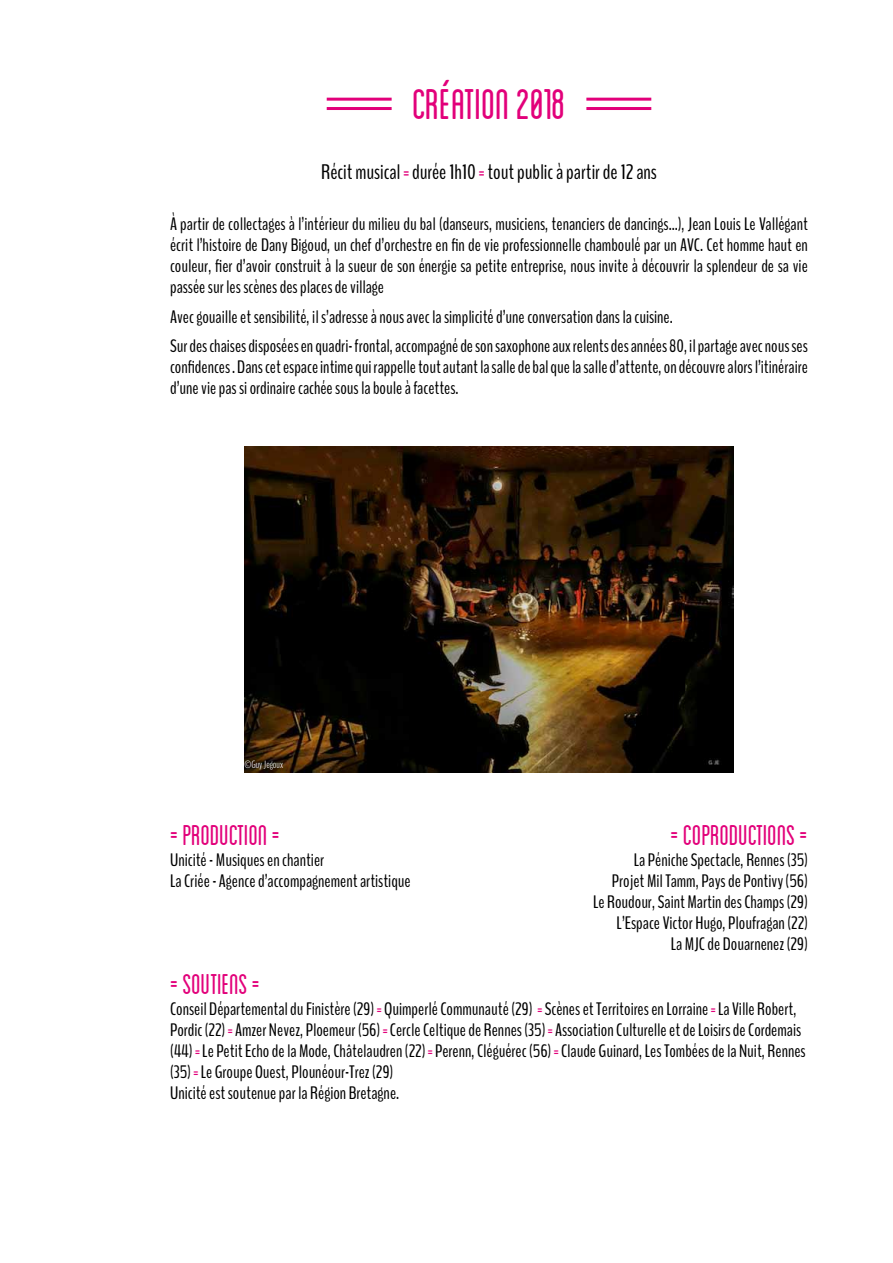
<style>
.page{position:relative;width:893px;height:1263px;background:#fff}
.page>*{position:absolute;margin:0;border:0;box-sizing:border-box;transform-origin:0 0}
.t1{font:condensed 45px "Blanch";letter-spacing:-.005em;color:#e2007a}
.t2{font:condensed 30px "Blanch";color:#e2007a}
.t3{font:21px "Bench Nine";color:#000}
.t4{font:18px/21px "Bench Nine";color:#000}
.t5{font:300 10.5px "Bench Nine";color:#fff}
.s1{font-weight:700;color:#e2007a}
</style>
<div class="page">
<img style="left:244px;top:446px;width:489px;height:326px">
<hr style="left:586px;top:98px;width:65px;height:3px;background:#e2007a">
<hr style="left:586px;top:107px;width:65px;height:3px;background:#e2007a">
<hr style="left:327px;top:98px;width:65px;height:3px;background:#e2007a">
<hr style="left:327px;top:107px;width:65px;height:3px;background:#e2007a">
<h1 class="t1" style="left:413px;top:80px;width:154px">CRÉATION 2018</h1>
<p class="t3" style="left:321px;top:159px;width:337px">Récit musical <span class="s1">=</span> durée 1h10 <span class="s1">=</span> tout public à partir de 12 ans</p>
<p class="t4" style="left:170px;top:214px;width:639px;text-align:justify">À partir de collectages à l’intérieur du milieu du bal (danseurs, musiciens, tenanciers de dancings…), Jean Louis Le Vallégant écrit l’histoire de Dany Bigoud, un chef d’orchestre en fin de vie professionnelle chamboulé par un AVC. Cet homme haut en couleur, fier d’avoir construit à la sueur de son énergie sa petite entreprise, nous invite à découvrir la splendeur de sa vie passée sur les scènes des places de village</p>
<p class="t4" style="left:170px;top:302px;width:639px;line-height:29.5px">Avec gouaille et sensibilité, il s’adresse à nous avec la simplicité d’une conversation dans la cuisine.<br>Sur des chaises disposées en quadri- frontal, accompagné de son saxophone aux relents des années 80, il partage avec nous ses</p>
<p class="t4" style="left:170px;top:357px;width:639px">confidences . Dans cet espace intime qui rappelle tout autant la salle de bal que la salle d’attente, on découvre alors l’itinéraire d’une vie pas si ordinaire cachée sous la boule à facettes.</p>
<p class="t5" style="left:244px;top:758px;width:40px">©Guy Jegoux</p>
<h2 class="t2" style="left:170px;top:818px;width:112px">= PRODUCTION =</h2>
<p class="t4" style="left:170px;top:849px;width:242px">Unicité - Musiques en chantier<br>La Criée - Agence d’accompagnement artistique</p>
<h2 class="t2" style="left:670px;top:818px;width:139px">= COPRODUCTIONS =</h2>
<p class="t4" style="left:593px;top:849px;width:216px;text-align:right">La Péniche Spectacle, Rennes (35)<br>Projet Mil Tamm, Pays de Pontivy (56)<br>Le Roudour, Saint Martin des Champs (29)<br>L’Espace Victor Hugo, Ploufragan (22)<br>La MJC de Douarnenez (29)</p>
<h2 class="t2" style="left:170px;top:967px;width:92px">= SOUTIENS =</h2>
<p class="t4" style="left:170px;top:998px;width:637px">Conseil Départemental du Finistère (29) <span class="s1">=</span> Quimperlé Communauté (29) <span class="s1">=</span> Scènes et Territoires en Lorraine <span class="s1">=</span> La Ville Robert, Pordic (22) <span class="s1">=</span> Amzer Nevez, Ploemeur (56) <span class="s1">=</span> Cercle Celtique de Rennes (35) <span class="s1">=</span> Association Culturelle et de Loisirs de Cordemais (44) <span class="s1">=</span> Le Petit Echo de la Mode, Châtelaudren (22) <span class="s1">=</span> Perenn, Cléguérec (56) <span class="s1">=</span> Claude Guinard, Les Tombées de la Nuit, Rennes (35) <span class="s1">=</span> Le Groupe Ouest, Plounéour-Trez (29)<br>Unicité est soutenue par la Région Bretagne.</p>
</div>
